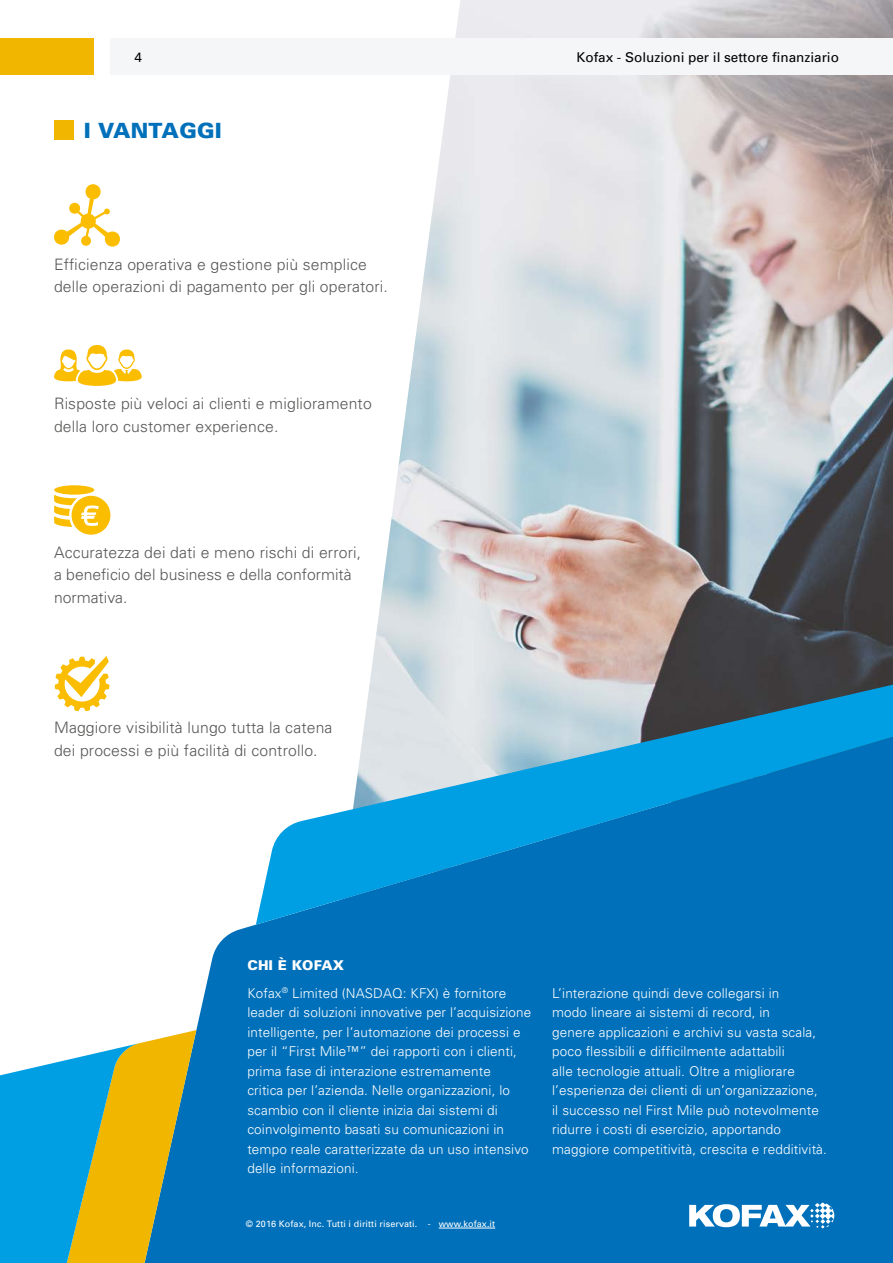
<style>
.page{position:relative;width:893px;height:1263px;background:#fff}
.page>*{position:absolute;margin:0;border:0;box-sizing:border-box;transform-origin:0 0}
.t1{font:28.35px "Eurostile";color:#fff}
.t2{font:900 21px "Univers";letter-spacing:.01em;color:#0070ba}
.t3{font:300 15.75px/22.5px "Univers";letter-spacing:.01em;color:#575756}
.t4{font:300 13.5px/19.5px "Univers";letter-spacing:.01em;color:#fff}
.t5{font:13.5px "Univers";color:#000}
.t6{font:9px "Univers";letter-spacing:.01em;color:#fff}
.s1{font-weight:900}
</style>
<div class="page">
<img style="left:337px;top:0;width:556px;height:682px">
<div style="left:196px;top:924px;width:697px;height:339px;background:#0070ba"></div>
<svg style="left:256px;top:682px;width:637px;height:243px;background:#409bcd"></svg>
<svg style="left:0;top:1030px;width:196px;height:233px;background:#71aa8d"></svg>
<hr style="left:439px;top:1228px;width:56px;height:1px;background:#fff">
<svg style="left:54px;top:345px;width:88px;height:41px"></svg>
<div style="left:54px;top:485px;width:40px;height:10px;background:#fabd00;border-radius:50%"></div>
<svg style="left:54px;top:495px;width:56px;height:40px"></svg>
<svg style="left:55px;top:656px;width:54px;height:55px"></svg>
<svg style="left:54px;top:184px;width:66px;height:63px"></svg>
<div style="left:54px;top:120px;width:19px;height:19px;background:#f0b600"></div>
<div style="left:0;top:38px;width:94px;height:36px;background:#f0b600"></div>
<div style="left:111px;top:38px;width:782px;height:36px;background:#f4f6f8"></div>
<svg style="left:689px;top:1203px;width:145px;height:25px"></svg>
<p class="t5" style="left:135px;top:50px;width:9px">4</p>
<p class="t5" style="left:576px;top:50px;width:264px">Kofax - Soluzioni per il settore finanziario</p>
<h2 class="t2" style="left:84px;top:117px;width:139px">I VANTAGGI</h2>
<p class="t3" style="left:54px;top:253px;width:335px">Efficienza operativa e gestione più semplice delle operazioni di pagamento per gli operatori.</p>
<p class="t3" style="left:54px;top:392px;width:319px">Risposte più veloci ai clienti e miglioramento della loro customer experience.</p>
<h1 class="t1" style="left:81px;top:500px;width:19px">€</h1>
<p class="t3" style="left:54px;top:541px;width:309px">Accuratezza dei dati e meno rischi di errori, a beneficio del business e della conformità normativa.</p>
<p class="t3" style="left:54px;top:716px;width:280px">Maggiore visibilità lungo tutta la catena dei processi e più facilità di controllo.</p>
<p class="t4" style="left:247px;top:951px;width:261px;line-height:28px"><span class="s1">CHI È KOFAX<br></span>Kofax<sup>®</sup> Limited (NASDAQ: KFX) è fornitore</p>
<p class="t4" style="left:247px;top:1003px;width:286px">leader di soluzioni innovative per l’acquisizione intelligente, per l’automazione dei processi e per il “First Mile™” dei rapporti con i clienti, prima fase di interazione estremamente<br>critica per l’azienda. Nelle organizzazioni, lo scambio con il cliente inizia dai sistemi di coinvolgimento basati su comunicazioni in tempo reale caratterizzate da un uso intensivo delle informazioni.</p>
<p class="t6" style="left:246px;top:1219px;width:251px">© 2016 Kofax, Inc. Tutti i diritti riservati. - www.kofax.it</p>
<p class="t4" style="left:552px;top:983px;width:276px">L’interazione quindi deve collegarsi in<br>modo lineare ai sistemi di record, in<br>genere applicazioni e archivi su vasta scala, poco flessibili e difficilmente adattabili<br>alle tecnologie attuali. Oltre a migliorare l’esperienza dei clienti di un’organizzazione, il successo nel First Mile può notevolmente ridurre i costi di esercizio, apportando maggiore competitività, crescita e redditività.</p>
</div>
